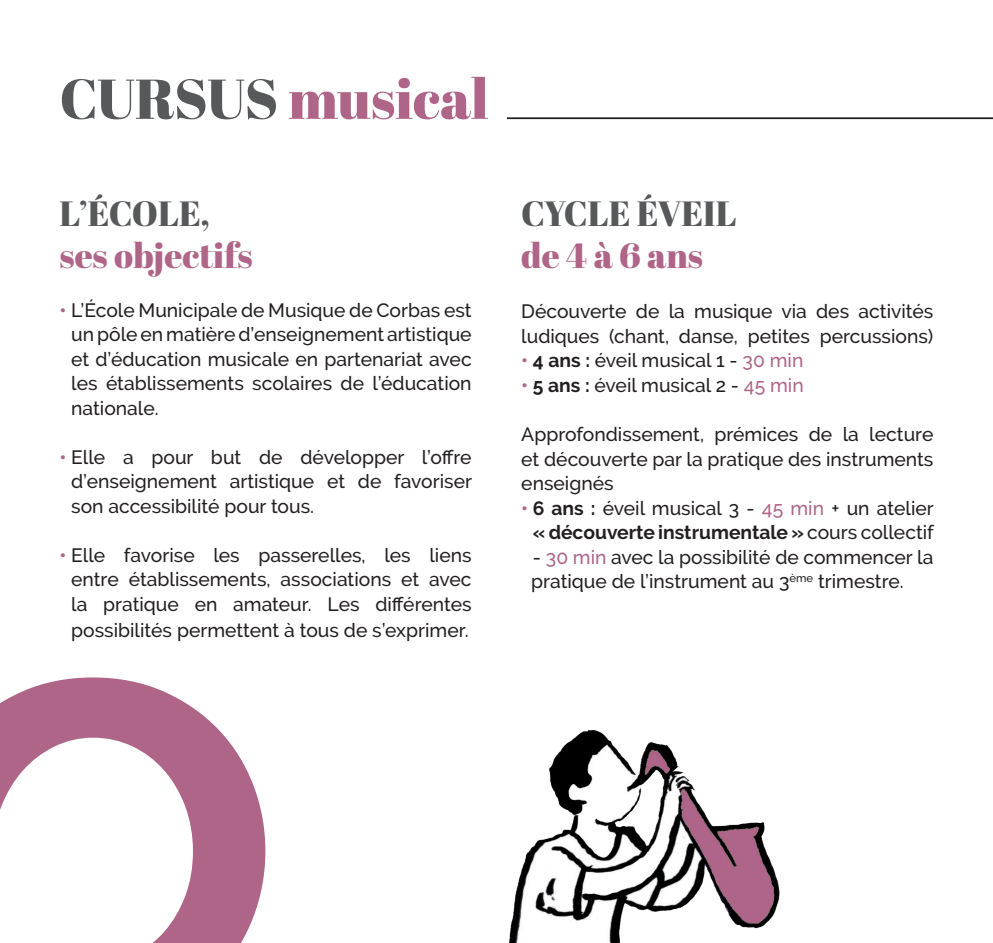
<style>
.page{position:relative;width:993px;height:943px;background:#fff}
.page>*{position:absolute;margin:0;border:0;box-sizing:border-box;transform-origin:0 0}
.t1{font:56px "Abril Fatface";color:#af6588}
.t2{font:35px "Abril Fatface";color:#af6588}
.t3{font:35px "Abril Fatface";color:#57585a}
.t4{font:500 19.25px/24.5px "Raleway";color:#231f20;text-align:justify}
.s1{color:#57585a}
.s2{font-weight:700;color:#af6588}
.s3{font-weight:700}
.s4{color:#af6588}
</style>
<div class="page">
<img style="left:509px;top:729px;width:271px;height:214px">
<svg style="left:0;top:677px;width:265px;height:266px"></svg>
<hr style="left:506px;top:117px;width:486px;height:2px;background:#231f20">
<h1 class="t1" style="left:60px;top:60px;width:430px"><span class="s1">CURSUS</span> musical</h1>
<h2 class="t3" style="left:60px;top:189px;width:152px">L’ÉCOLE,</h2>
<h2 class="t2" style="left:60px;top:231px;width:194px">ses objectifs</h2>
<p class="t4" style="left:71px;top:297px;width:402px;text-indent:-12px"><span class="s2">•</span> L’École Municipale de Musique de Corbas est un pôle en matière d’enseignement artistique et d’éducation musicale en partenariat avec les établissements scolaires de l’éducation nationale.</p>
<p class="t4" style="left:71px;top:445px;width:402px;text-indent:-12px"><span class="s2">•</span> Elle a pour but de développer l’offre d’enseignement artistique et de favoriser son accessibilité pour tous.</p>
<p class="t4" style="left:71px;top:543px;width:402px;text-indent:-12px"><span class="s2">•</span> Elle favorise les passerelles, les liens entre établissements, associations et avec la pratique en amateur. Les différentes</p>
<p class="t4" style="left:71px;top:618px;width:399px">possibilités permettent à tous de s’exprimer.</p>
<h2 class="t3" style="left:521px;top:189px;width:217px">CYCLE ÉVEIL</h2>
<h2 class="t2" style="left:521px;top:231px;width:183px">de 4 à 6 ans</h2>
<p class="t4" style="left:521px;top:299px;width:413px">Découverte de la musique via des activités ludiques (chant, danse, petites percussions)</p>
<p class="t4" style="left:521px;top:348px;width:283px"><span class="s2">•</span> <span class="s3">4 ans :</span> éveil musical 1 - <span class="s4">30 min</span></p>
<p class="t4" style="left:521px;top:373px;width:284px"><span class="s2">•</span> <span class="s3">5 ans :</span> éveil musical 2 - <span class="s4">45 min</span></p>
<p class="t4" style="left:521px;top:422px;width:413px">Approfondissement, prémices de la lecture et découverte par la pratique des instruments enseignés</p>
<p class="t4" style="left:521px;top:495px;width:414px;text-align:right"><span class="s2">•</span> <span class="s3">6 ans :</span> éveil musical 3 - <span class="s4">45 min</span> + un atelier <span class="s3">« découverte instrumentale »</span> cours collectif</p>
<p class="t4" style="left:531px;top:544px;width:403px">- <span class="s4">30 min</span> avec la possibilité de commencer la pratique de l’instrument au 3<sup>ème</sup> trimestre.</p>
</div>
